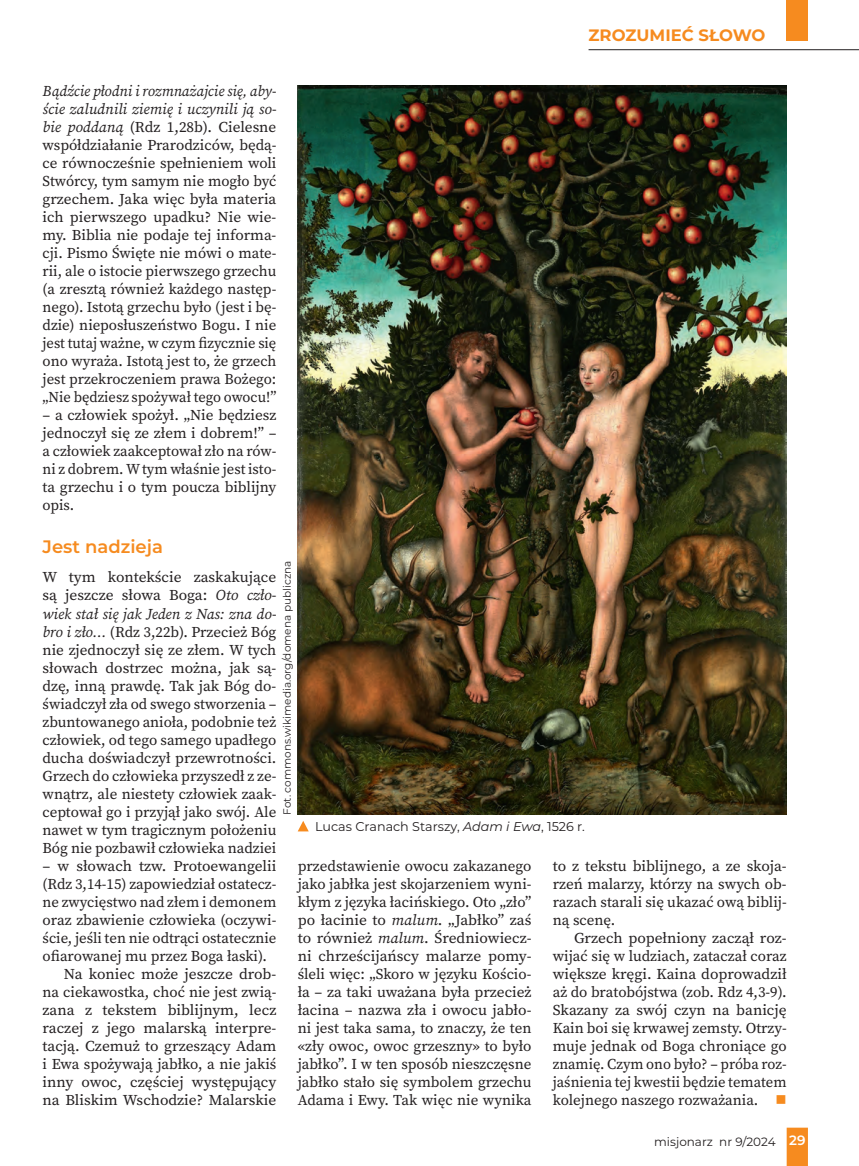
<style>
.page{position:relative;width:859px;height:1166px;background:#fff}
.page>*{position:absolute;margin:0;border:0;box-sizing:border-box;transform-origin:0 0}
.t1{font:600 18px "Montserrat";color:#f68b1f}
.t2{font:700 16.5px "Montserrat";color:#f68b1f}
.t3{font:15px/18px "Source Serif Pro";color:#231f20;text-align:justify}
.t4{font:12.75px "Montserrat";color:#231f20}
.t5{font:12px "Montserrat";color:#231f20}
.t6{font:10.5px "Montserrat";color:#231f20}
.s1{font-style:italic}
.s2{color:#f68b1f}
.s3{font-weight:600;font-size:13.5px;color:#fff}
</style>
<div class="page">
<svg style="left:787px;top:1127px;width:21px;height:38px"></svg>
<div style="left:787px;top:0;width:21px;height:40px;background:#f68b1f"></div>
<hr style="left:589px;top:49px;width:270px;height:1px;background:#231f20">
<img style="left:298px;top:85px;width:489px;height:729px">
<svg style="left:298px;top:821px;width:11px;height:10px"></svg>
<p class="t2" style="left:589px;top:23px;width:178px">ZROZUMIEĆ SŁOWO</p>
<p class="t3" style="left:43px;top:82px;width:235px"><span class="s1">Bądźcie płodni i rozmnażajcie się, aby&shy;ście zaludnili ziemię i uczynili ją so&shy;bie poddaną</span> (Rdz 1,28b). Cielesne współdziałanie Prarodziców, będą&shy;ce równocześnie spełnieniem woli Stwórcy, tym samym nie mogło być grzechem. Jaka więc była materia ich pierwszego upadku? Nie wie&shy;my. Biblia nie podaje tej informa&shy;cji. Pismo Święte nie mówi o mate&shy;rii, ale o istocie pierwszego grzechu (a zresztą również każdego następ&shy;nego). Istotą grzechu było (jest i bę&shy;dzie) nieposłuszeństwo Bogu. I nie jest tutaj ważne, w czym fizycznie się ono wyraża. Istotą jest to, że grzech jest przekroczeniem prawa Bożego: „Nie będziesz spożywał tego owocu!”</p>
<p class="t3" style="left:43px;top:406px;width:235px">– a człowiek spożył. „Nie będziesz jednoczył się ze złem i dobrem!” – a człowiek zaakceptował zło na rów&shy;ni z dobrem. Wtym właśnie jest isto&shy;ta grzechu i o tym poucza biblijny opis.</p>
<p class="t1" style="left:43px;top:533px;width:122px">Jest nadzieja</p>
<p class="t3" style="left:43px;top:568px;width:235px">W tym kontekście zaskakujące są jeszcze słowa Boga: <span class="s1">Oto czło&shy;wiek stał się jak Jeden z Nas: zna do&shy;bro i zło…</span> (Rdz 3,22b). Przecież Bóg nie zjednoczył się ze złem. W tych słowach dostrzec można, jak są&shy;dzę, inną prawdę. Tak jak Bóg do&shy;świadczył zła od swego stworzenia – zbuntowanego anioła, podobnie też człowiek, od tego samego upadłego ducha doświadczył przewrotności.<br>Grzech do człowieka przyszedł z ze&shy;wnątrz, ale niestety człowiek zaak&shy;ceptował go i przyjął jako swój. Ale nawet w tym tragicznym położeniu Bóg nie pozbawił człowieka nadziei</p>
<p class="t3" style="left:43px;top:856px;width:235px">– w słowach tzw. Protoewangelii</p>
<p class="t3" style="left:43px;top:874px;width:235px">(Rdz 3,14-15) zapowiedział ostatecz-</p>
<p class="t3" style="left:43px;top:892px;width:235px">ne zwycięstwo nad złem i demonem</p>
<p class="t3" style="left:43px;top:910px;width:235px">oraz zbawienie człowieka (oczywi-</p>
<p class="t3" style="left:43px;top:928px;width:235px">ście, jeśli ten nie odtrąci ostatecznie</p>
<p class="t3" style="left:43px;top:946px;width:226px">ofiarowanej mu przez Boga łaski).</p>
<p class="t3" style="left:64px;top:964px;width:214px">Na koniec może jeszcze drob-</p>
<p class="t3" style="left:43px;top:982px;width:235px">na ciekawostka, choć nie jest zwią-</p>
<p class="t3" style="left:43px;top:1000px;width:235px">zana z tekstem biblijnym, lecz</p>
<p class="t3" style="left:43px;top:1018px;width:235px">raczej z jego malarską interpre-</p>
<p class="t3" style="left:43px;top:1036px;width:235px">tacją. Czemuż to grzeszący Adam</p>
<p class="t3" style="left:43px;top:1054px;width:235px">i Ewa spożywają jabłko, a nie jakiś</p>
<p class="t3" style="left:43px;top:1072px;width:235px">inny owoc, częściej występujący</p>
<p class="t3" style="left:43px;top:1090px;width:235px">na Bliskim Wschodzie? Malarskie</p>
<p class="t6" style="left:280px;top:814px;width:255px;rotate:-90deg">Fot. commons.wikimedia.org/domena publiczna</p>
<p class="t4" style="left:315px;top:818px;width:271px">Lucas Cranach Starszy, <span class="s1">Adam i Ewa</span>, 1526 r.</p>
<p class="t3" style="left:298px;top:856px;width:235px">przedstawienie owocu zakazanego jako jabłka jest skojarzeniem wyni&shy;kłym z języka łacińskiego. Oto „zło” po łacinie to <span class="s1">malum</span>. „Jabłko” zaś to również <span class="s1">malum</span>. Średniowiecz&shy;ni chrześcijańscy malarze pomy&shy;śleli więc: „Skoro w języku Kościo&shy;ła – za taki uważana była przecież łacina – nazwa zła i owocu jabło&shy;ni jest taka sama, to znaczy, że ten «zły owoc, owoc grzeszny» to było jabłko”. I w ten sposób nieszczęsne jabłko stało się symbolem grzechu Adama i Ewy. Tak więc nie wynika</p>
<p class="t3" style="left:553px;top:856px;width:235px">to z tekstu biblijnego, a ze skoja-</p>
<p class="t3" style="left:553px;top:874px;width:235px">rzeń malarzy, którzy na swych ob-</p>
<p class="t3" style="left:553px;top:892px;width:235px">razach starali się ukazać ową biblij-</p>
<p class="t3" style="left:553px;top:910px;width:64px">ną scenę.</p>
<p class="t3" style="left:574px;top:928px;width:214px">Grzech popełniony zaczął roz-</p>
<p class="t3" style="left:553px;top:946px;width:235px">wijać się w ludziach, zataczał coraz</p>
<p class="t3" style="left:553px;top:964px;width:235px">większe kręgi. Kaina doprowadził</p>
<p class="t3" style="left:553px;top:982px;width:235px">aż do bratobójstwa (zob. Rdz 4,3-9).</p>
<p class="t3" style="left:553px;top:1000px;width:235px">Skazany za swój czyn na banicję</p>
<p class="t3" style="left:553px;top:1018px;width:235px">Kain boi się krwawej zemsty. Otrzy-</p>
<p class="t3" style="left:553px;top:1036px;width:235px">muje jednak od Boga chroniące go</p>
<p class="t3" style="left:553px;top:1054px;width:235px">znamię. Czym ono było? – próba roz-</p>
<p class="t3" style="left:553px;top:1072px;width:235px">jaśnienia tej kwestii będzie tematem</p>
<p class="t3" style="left:553px;top:1090px;width:235px">kolejnego naszego rozważania. <span class="s2">■</span></p>
<p class="t5" style="left:654px;top:1133px;width:153px">misjonarz nr 9/2024 <span class="s3">29</span></p>
</div>
